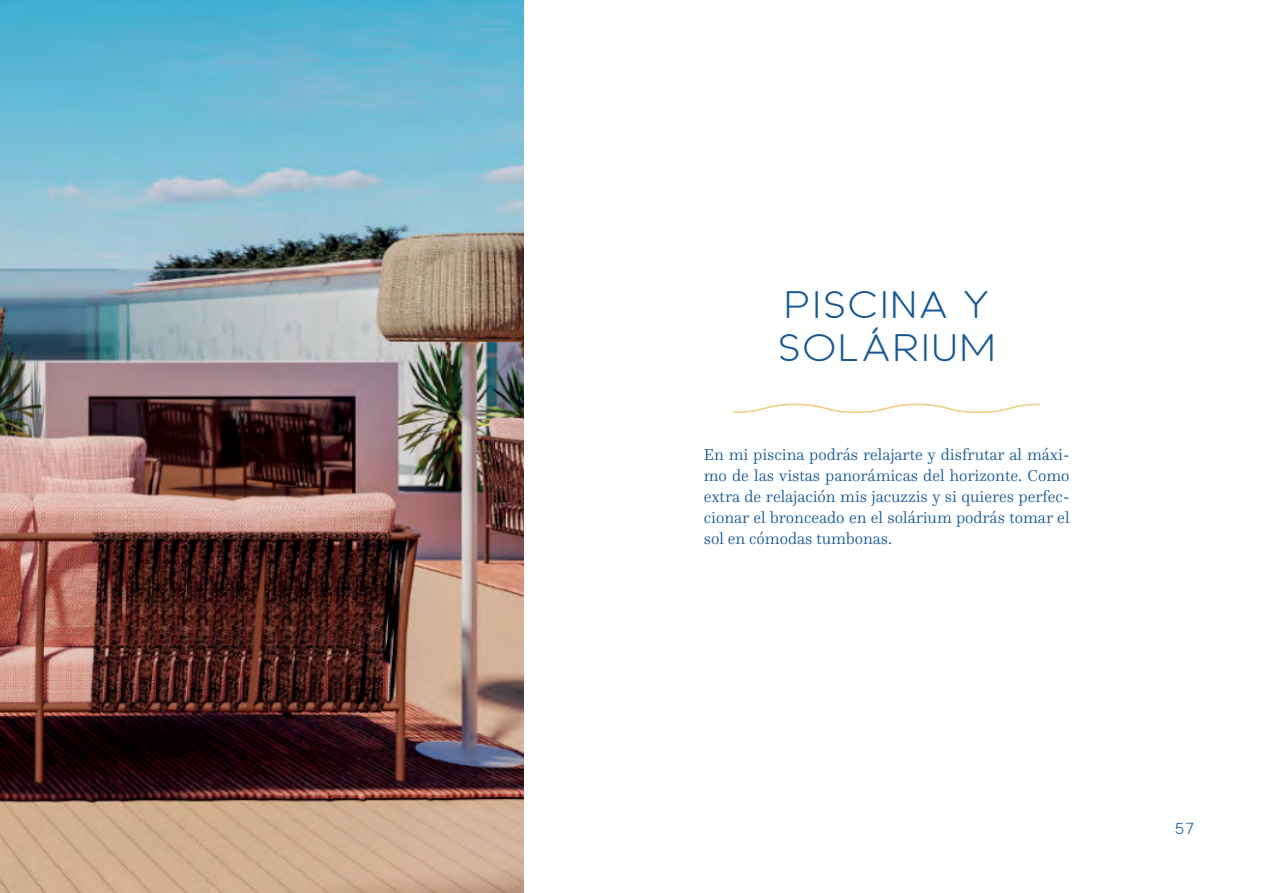
<style>
.page{position:relative;width:1263px;height:893px;background:#fff}
.page>*{position:absolute;margin:0;border:0;box-sizing:border-box;transform-origin:0 0}
.t1{font:36px/43.2px "Grand Halva";color:#175994}
.t2{font:300 16.5px/21px "Questa";color:#175994;text-align:justify}
.t3{font:15px "Grand Halva";color:#175994}
</style>
<div class="page">
<img style="left:0;top:0;width:523px;height:893px">
<svg style="left:733px;top:403px;width:307px;height:10px"></svg>
<h1 class="t1" style="left:776px;top:282px;width:222px">PISCINA Y<br>SOLÁRIUM</h1>
<p class="t2" style="left:704px;top:443px;width:367px">En mi piscina podrás relajarte y disfrutar al máxi&shy;mo de las vistas panorámicas del horizonte. Como extra de relajación mis jacuzzis y si quieres perfec&shy;cionar el bronceado en el solárium podrás tomar el sol en cómodas tumbonas.</p>
<p class="t3" style="left:1174px;top:819px;width:22px">57</p>
</div>
